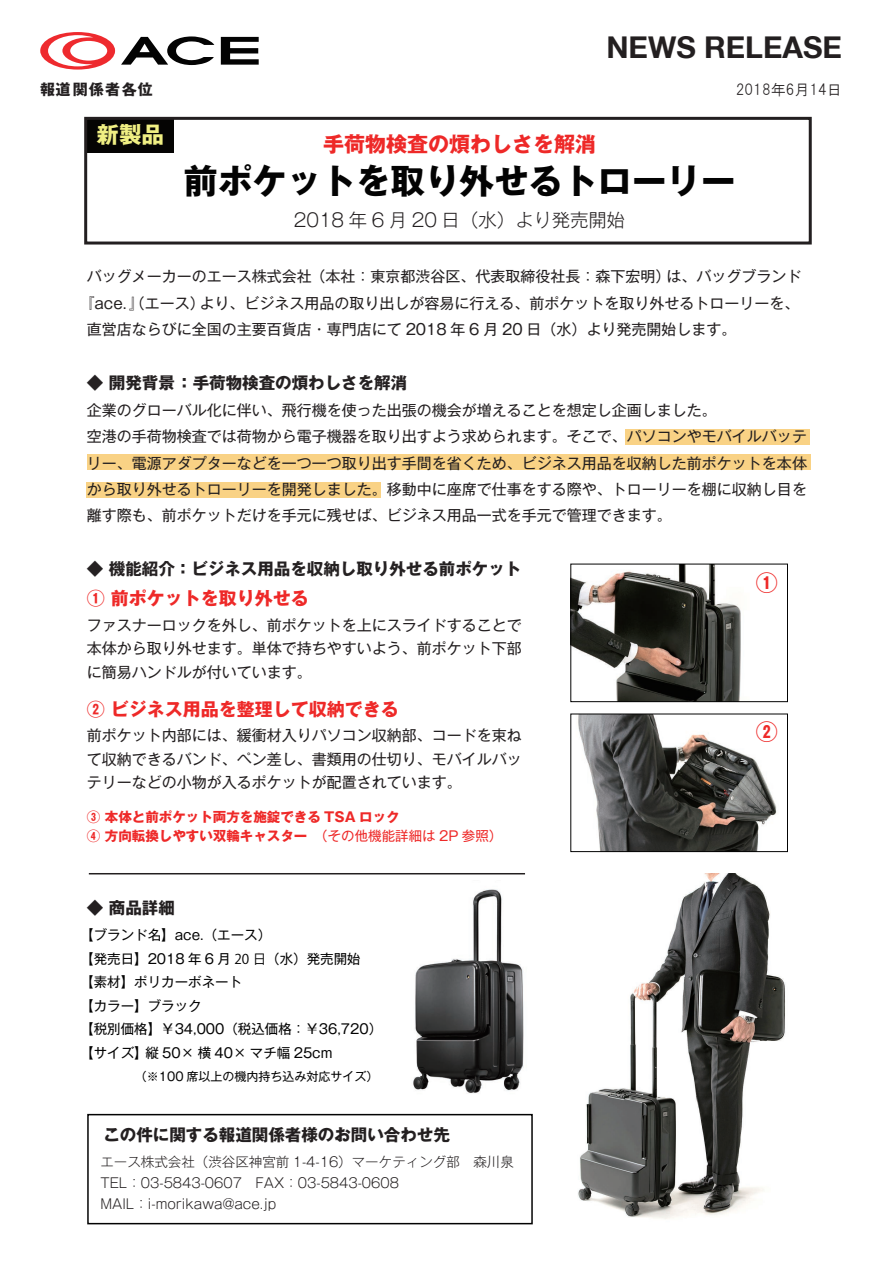
<style>
.page{position:relative;width:893px;height:1263px;background:#fff}
.page>*{position:absolute;margin:0;border:0;box-sizing:border-box;transform-origin:0 0}
.t1{font:700 34.5px "Gothic MB101 Pro";color:#030303}
.t2{font:700 30px "Helvetica Neue LT";color:#231f20}
.t3{font:700 22.5px "Gothic MB101 Pro";color:#f0ef83}
.t4{font:700 22.05px "Gothic MB101 Pro";color:#ee2928}
.t5{font:700 21px "Gothic MB101 Pro";color:#ee2928}
.t6{font:300 18.3px "Gothic MB101 Pro";color:#231f20}
.t7{font:700 18px "Gothic MB101 Pro";color:#ee2928}
.t8{font:700 16.5px "Gothic MB101 Pro";color:#252122}
.t9{font:700 16.5px "Gothic MB101 Pro";color:#231f20}
.t10{font:15px/26.2px "Gothic MB101 Pro";color:#231f20;text-align:justify}
.t11{font:15px "HGP Gothic M";color:#231f20}
.t12{font:700 15px "Gothic MB101 Pro";letter-spacing:.07em;color:#231f20}
.t13{font:13.5px/23.7px "Gothic MB101 Pro";color:#030303}
.t14{font:300 13.5px/20.7px "Gothic MB101 Pro";color:#231f20}
.t15{font:700 13.5px/19.2px "Gothic MB101 Pro";color:#ee2928}
.t16{font:12px "Gothic MB101 Pro";color:#030303}
.s1{font-weight:400}
.s2{font-family:"Koz Go Pr 6 N"}
.s3{font-size:13.5px}
</style>
<div class="page">
<img style="left:578px;top:716px;width:199px;height:134px">
<img style="left:572px;top:566px;width:169px;height:134px">
<img style="left:578px;top:874px;width:207px;height:345px">
<div style="left:625px;top:429px;width:185px;height:16px;background:#f9d285"></div>
<div style="left:87px;top:454px;width:723px;height:16px;background:#f9d285"></div>
<div style="left:87px;top:482px;width:294px;height:16px;background:#f9d285"></div>
<svg style="left:40px;top:32px;width:75px;height:38px"></svg>
<svg style="left:121px;top:36px;width:93px;height:29px"></svg>
<svg style="left:221px;top:37px;width:38px;height:28px"></svg>
<div style="left:88px;top:118px;width:86px;height:35px;background:#050403"></div>
<div style="left:84px;top:117px;width:728px;height:127px;border:3px solid #231f20"></div>
<hr style="left:89px;top:873px;width:436px;height:1px;background:#231f20">
<img style="left:413px;top:889px;width:111px;height:205px">
<div style="left:570px;top:564px;width:218px;height:138px;border:1px solid #030303"></div>
<div style="left:570px;top:714px;width:218px;height:138px;border:1px solid #030303"></div>
<div style="left:87px;top:1114px;width:446px;height:110px;border:2px solid #030303"></div>
<h2 class="t2" style="left:606px;top:28px;width:237px">NEWS RELEASE</h2>
<p class="t12" style="left:40px;top:77px;width:114px">報道関係者各位</p>
<p class="t11" style="left:736px;top:82px;width:108px">2018年6月14日</p>
<h3 class="t3" style="left:97px;top:116px;width:69px">新製品</h3>
<h3 class="t5" style="left:323px;top:126px;width:275px">手荷物検査の煩わしさを解消</h3>
<h1 class="t1" style="left:184px;top:152px;width:554px">前ポケットを取り外せるトローリー</h1>
<p class="t6" style="left:294px;top:205px;width:333px">2018 年 6 月 20 日（水）より発売開始</p>
<p class="t10" style="left:87px;top:261px;width:716px">バッグメーカーのエース株式会社（本社：東京都渋谷区、代表取締役社長：森下宏明）は、バッグブランド</p>
<p class="t10" style="left:79px;top:288px;width:722px">『ace. 』（エース）より、ビジネス用品の取り出しが容易に行える、前ポケットを取り外せるトローリーを、</p>
<p class="t10" style="left:87px;top:314px;width:651px">直営店ならびに全国の主要百貨店・専門店にて 2018 年 6 月 20 日（水）より発売開始します。</p>
<p class="t8" style="left:87px;top:369px;width:322px">◆ 開発背景 ：手荷物検査の煩わしさを解消</p>
<p class="t10" style="left:87px;top:395px;width:722px;text-align:left">企業のグローバル化に伴い、飛行機を使った出張の機会が増えることを想定し企画しました。<br>空港の手荷物検査では荷物から電子機器を取り出すよう求められます。そこで、パソコンやモバイルバッテリー、電源アダプターなどを一つ一つ取り出す手間を省くため、ビジネス用品を収納した前ポケットを本体から取り外せるトローリーを開発しました。移動中に座席で仕事をする際や、トローリーを棚に収納し目を離す際も、前ポケットだけを手元に残せば、ビジネス用品一式を手元で管理できます。</p>
<p class="t8" style="left:87px;top:555px;width:436px">◆ 機能紹介：ビジネス用品を収納し取り外せる前ポケット</p>
<p class="t7" style="left:87px;top:583px;width:223px">① 前ポケットを取り外せる</p>
<p class="t10" style="left:87px;top:612px;width:436px;line-height:23.2px">ファスナーロックを外し、前ポケットを上にスライドすることで本体から取り外せます。単体で持ちやすいよう、前ポケット下部に簡易ハンドルが付いています。</p>
<p class="t7" style="left:87px;top:694px;width:313px">② ビジネス用品を整理して収納できる</p>
<p class="t10" style="left:87px;top:722px;width:436px;line-height:23.2px">前ポケット内部には、緩衝材入りパソコン収納部、コードを束ねて収納できるバンド、ペン差し、書類用の仕切り、モバイルバッテリーなどの小物が入るポケットが配置されています。</p>
<p class="t15" style="left:87px;top:805px;width:417px">③ 本体と前ポケット両方を施錠できる TSA ロック<br>④ 方向転換しやすい双輪キャスター<span class="s1">　（その他機能詳細は 2P 参照）</span></p>
<h3 class="t4" style="left:756px;top:564px;width:24px">①</h3>
<h3 class="t4" style="left:756px;top:713px;width:24px">②</h3>
<p class="t9" style="left:87px;top:894px;width:89px">◆ 商品詳細</p>
<p class="t13" style="left:80px;top:921px;width:303px">【ブランド名】ace.（エース）<br>【発売日】2018 年 6 月 <span class="s2">20 日</span>（水）発売開始<br>【素材】ポリカーボネート<br>【カラー】ブラック<br>【税別価格】￥34,000（税込価格：￥36,720）【サイズ】縦 50× 横 40× マチ幅 25cm</p>
<p class="t16" style="left:87px;top:1067px;width:293px"><span class="s3">　　　　</span>（※100 席以上の機内持ち込み対応サイズ）</p>
<p class="t9" style="left:87px;top:1121px;width:364px">　この件に関する報道関係者様のお問い合わせ先</p>
<p class="t14" style="left:87px;top:1150px;width:428px">　エース株式会社（渋谷区神宮前 1-4-16）マーケティング部　森川泉　TEL：03-5843-0607　FAX：03-5843-0608<br>　MAIL：i-morikawa@ace.jp</p>
</div>
